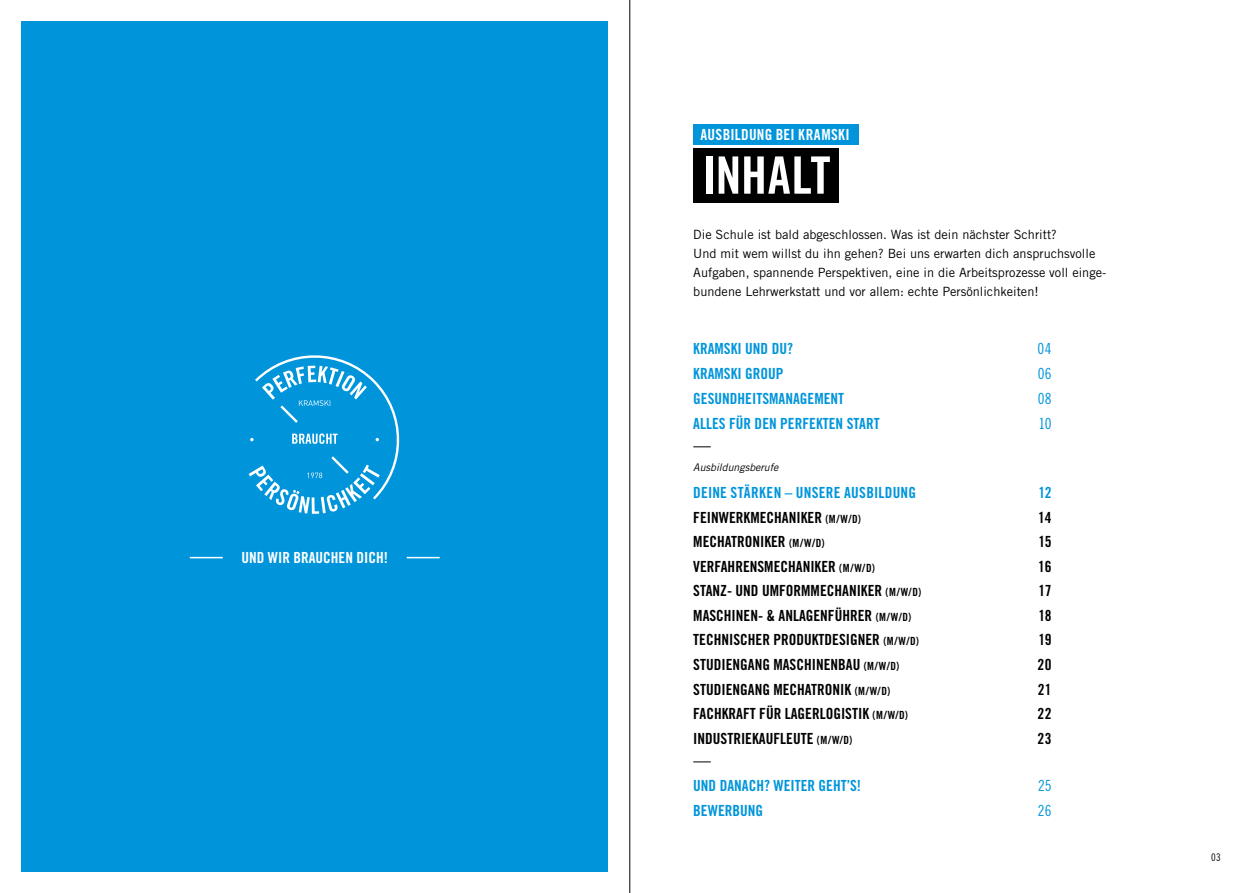
<style>
.page{position:relative;width:1259px;height:893px;background:#fff}
.page>*{position:absolute;margin:0;border:0;box-sizing:border-box;transform-origin:0 0}
.t1{font:51.6px "Trade Gothic LT Std Bd Cn 20";letter-spacing:-.005em;color:#fff}
.t2{font:15.3px/24.6px "Trade Gothic LT Std Bd Cn 20";color:#000}
.t3{font:15.3px "Trade Gothic LT Std Bd Cn 20";color:#0095db}
.t4{font:15.3px "Trade Gothic LT Std Bd Cn 20";letter-spacing:.005em;color:#fff}
.t5{font:15.3px "Trade Gothic LT Std Bd Cn 20";letter-spacing:.02em;color:#0095db}
.t6{font:15.3px "Trade Gothic LT Std Cn 18";letter-spacing:.005em;color:#0095db}
.t7{font:12.75px/18.8px "Trade Gothic LT Std";color:#000}
.t8{font:italic 10.5px "Trade Gothic LT Std";color:#000}
.t9{font:10.5px "Trade Gothic LT Std Cn 18";color:#000}
.s1{font-size:11.25px}
</style>
<div class="page">
<div style="left:693px;top:148px;width:146px;height:54px;background:#000"></div>
<div style="left:693px;top:124px;width:165px;height:20px;background:#0095db"></div>
<div style="left:21px;top:21px;width:587px;height:851px;background:#0095db"></div>
<hr style="left:190px;top:557px;width:33px;height:1px;background:#fff">
<hr style="left:407px;top:557px;width:33px;height:1px;background:#fff">
<svg style="left:693px;top:446px;width:18px;height:1px"></svg>
<svg style="left:693px;top:761px;width:18px;height:1px"></svg>
<svg style="left:249px;top:355px;width:151px;height:159px"></svg>
<hr style="left:629px;top:0;width:1px;height:893px;background:#000">
<p class="t4" style="left:241px;top:548px;width:148px">UND WIR BRAUCHEN DICH!</p>
<p class="t4" style="left:700px;top:125px;width:151px">AUSBILDUNG BEI KRAMSKI</p>
<h1 class="t1" style="left:702px;top:144px;width:130px">INHALT</h1>
<p class="t7" style="left:693px;top:225px;width:414px">Die Schule ist bald abgeschlossen. Was ist dein nächster Schritt?<br>Und mit wem willst du ihn gehen? Bei uns erwarten dich anspruchsvolle Aufgaben, spannende Perspektiven, eine in die Arbeitsprozesse voll einge&shy;bundene Lehrwerkstatt und vor allem: echte Persönlichkeiten!</p>
<p class="t3" style="left:693px;top:339px;width:101px">KRAMSKI UND DU?</p>
<p class="t6" style="left:1037px;top:339px;width:15px">04</p>
<p class="t3" style="left:693px;top:364px;width:92px">KRAMSKI GROUP</p>
<p class="t6" style="left:1037px;top:364px;width:15px">06</p>
<p class="t3" style="left:693px;top:389px;width:152px">GESUNDHEITSMANAGEMENT</p>
<p class="t6" style="left:1037px;top:389px;width:15px">08</p>
<p class="t3" style="left:693px;top:414px;width:188px">ALLES FÜR DEN PERFEKTEN START</p>
<p class="t6" style="left:1038px;top:414px;width:15px">10</p>
<p class="t8" style="left:693px;top:461px;width:87px">Ausbildungsberufe</p>
<p class="t5" style="left:693px;top:483px;width:224px">DEINE STÄRKEN – UNSERE AUSBILDUNG</p>
<p class="t2" style="left:693px;top:505px;width:169px">FEINWERKMECHANIKER <span class="s1">(M/W/D)</span></p>
<p class="t3" style="left:1038px;top:483px;width:15px">12</p>
<p class="t2" style="left:1038px;top:505px;width:15px">14</p>
<p class="t2" style="left:693px;top:529px;width:133px">MECHATRONIKER <span class="s1">(M/W/D)</span></p>
<p class="t2" style="left:1038px;top:529px;width:15px">15</p>
<p class="t2" style="left:693px;top:554px;width:183px">VERFAHRENSMECHANIKER <span class="s1">(M/W/D)</span></p>
<p class="t2" style="left:1038px;top:554px;width:15px">16</p>
<p class="t2" style="left:693px;top:578px;width:229px">STANZ- UND UMFORMMECHANIKER <span class="s1">(M/W/D)<br></span>MASCHINEN- &amp; ANLAGENFÜHRER <span class="s1">(M/W/D)</span></p>
<p class="t2" style="left:1038px;top:578px;width:15px">17<br>18</p>
<p class="t2" style="left:693px;top:628px;width:227px">TECHNISCHER PRODUKTDESIGNER <span class="s1">(M/W/D)</span></p>
<p class="t2" style="left:1038px;top:628px;width:15px">19</p>
<p class="t2" style="left:693px;top:652px;width:207px">STUDIENGANG MASCHINENBAU <span class="s1">(M/W/D)<br></span>STUDIENGANG MECHATRONIK <span class="s1">(M/W/D)</span></p>
<p class="t2" style="left:1037px;top:652px;width:15px">20<br>21</p>
<p class="t2" style="left:693px;top:701px;width:216px">FACHKRAFT FÜR LAGERLOGISTIK <span class="s1">(M/W/D)</span></p>
<p class="t2" style="left:1037px;top:701px;width:15px">22</p>
<p class="t2" style="left:693px;top:726px;width:161px">INDUSTRIEKAUFLEUTE <span class="s1">(M/W/D)</span></p>
<p class="t2" style="left:1037px;top:726px;width:15px">23</p>
<p class="t3" style="left:693px;top:776px;width:169px">UND DANACH? WEITER GEHT’S!</p>
<p class="t6" style="left:1038px;top:776px;width:15px">25</p>
<p class="t3" style="left:693px;top:801px;width:71px">BEWERBUNG</p>
<p class="t6" style="left:1038px;top:801px;width:15px">26</p>
<p class="t9" style="left:1211px;top:851px;width:11px">03</p>
</div>
